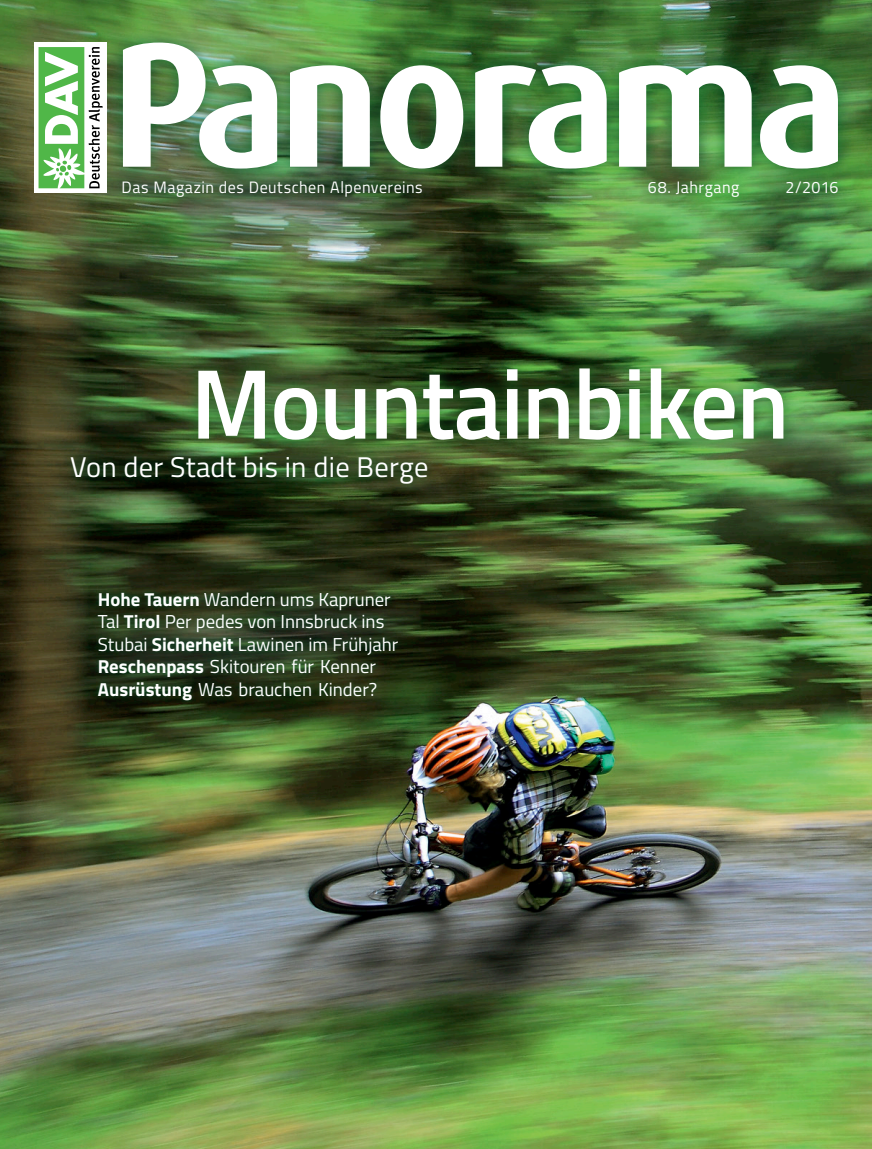
<style>
.page{position:relative;width:872px;height:1149px;background:#fff}
.page>*{position:absolute;margin:0;border:0;box-sizing:border-box;transform-origin:0 0}
.t1{font:600 99px "Titillium";letter-spacing:-.015em;color:#fff}
.t2{font:28.5px "Titillium";letter-spacing:.01em;color:#fff}
.t3{font:18.75px/22.5px "Titillium";color:#fff}
.t4{font:16.5px "Titillium";letter-spacing:.03em;color:#fff}
.s1{font-weight:700}
</style>
<div class="page">
<img style="left:0;top:0;width:872px;height:1148px">
<div style="left:107px;top:27px;width:746px;height:157px;background:#005c2d;opacity:.75"></div>
<img style="left:123px;top:43px;width:715px;height:125px">
<div style="left:34px;top:43px;width:72px;height:150px;background:#fff"></div>
<svg style="left:39px;top:47px;width:64px;height:141px"></svg>
<div style="left:111px;top:170px;width:738px;height:38px;background:#006331;opacity:.75"></div>
<div style="left:182px;top:352px;width:617px;height:103px;background:#276e29;opacity:.55"></div>
<div style="left:62px;top:447px;width:374px;height:45px;background:#006032;opacity:.75"></div>
<div style="left:93px;top:586px;width:310px;height:119px;background:#005b2d;opacity:.75"></div>
<p class="t4" style="left:122px;top:175px;width:302px">Das Magazin des Deutschen Alpenvereins</p>
<p class="t4" style="left:648px;top:175px;width:93px">68. Jahrgang</p>
<p class="t4" style="left:785px;top:175px;width:54px">2/2016</p>
<h1 class="t1" style="left:191px;top:329px;width:600px">Mountainbiken</h1>
<h2 class="t2" style="left:70px;top:446px;width:360px">Von der Stadt bis in die Berge</h2>
<p class="t3" style="left:98px;top:586px;width:302px"><span class="s1">Hohe Tauern</span> Wandern ums Kapruner Tal <span class="s1">Tirol</span> Per pedes von Innsbruck ins Stubai <span class="s1">Sicherheit</span> Lawinen im Frühjahr <span class="s1">Reschenpass</span> Skitouren für Kenner <span class="s1">Ausrüstung</span> Was brauchen Kinder?</p>
</div>
